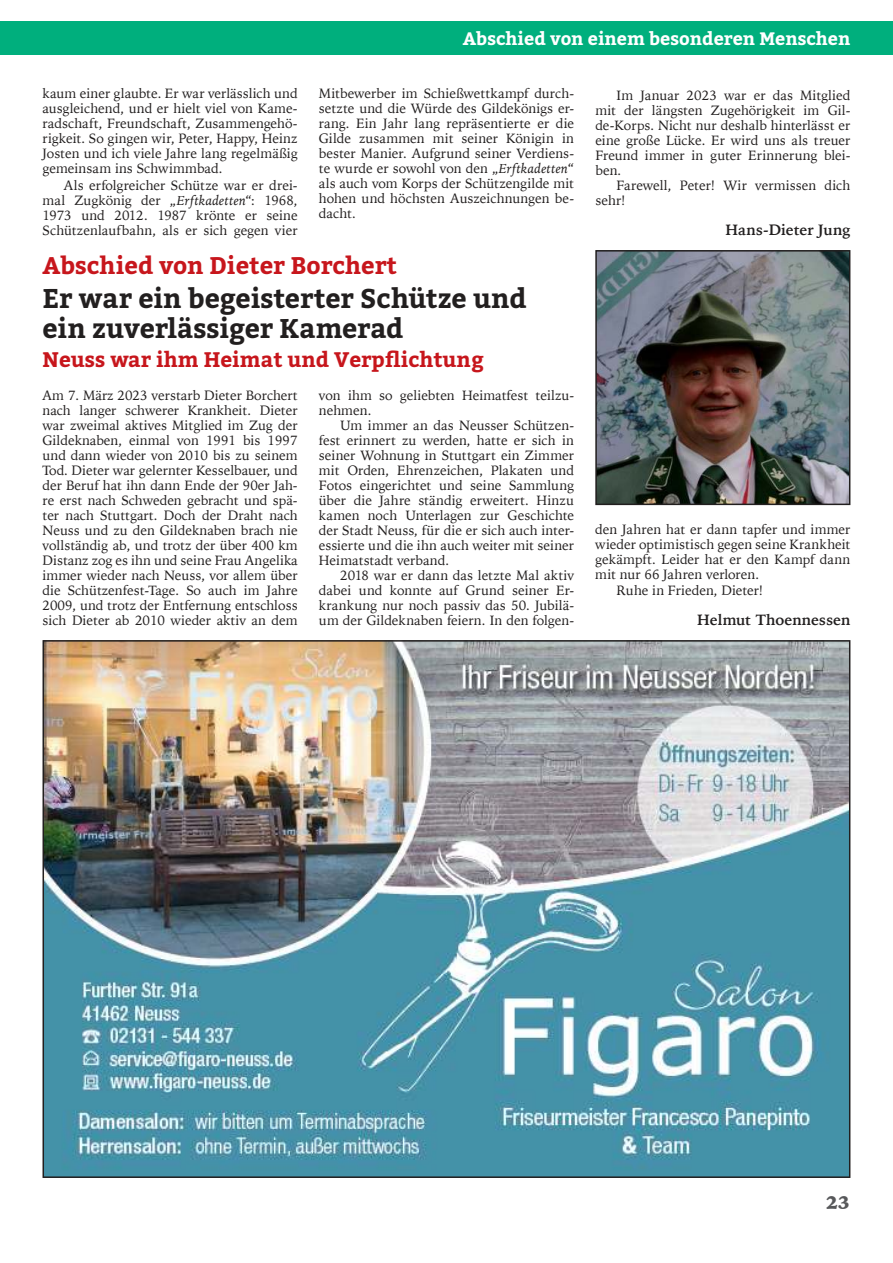
<style>
.page{position:relative;width:893px;height:1263px;background:#fff}
.page>*{position:absolute;margin:0;border:0;box-sizing:border-box;transform-origin:0 0}
.t1{font:700 27px/30px "Bitter";letter-spacing:-.005em;color:#221f1f}
.t2{font:700 24px "Bitter";color:#c7161c}
.t3{font:700 21px "Bitter";color:#c7161c}
.t4{font:700 18px "Bitter";color:#fff}
.t5{font:900 18px "Iowan Old Style";color:#57585a}
.t6{font:700 15px "Iowan Old Style";letter-spacing:-.005em;color:#221f1f}
.t7{font:13.5px/15px "Iowan Old Style";color:#221f1f;text-align:justify}
.s1{font-style:italic}
</style>
<div class="page">
<hr style="left:0;top:21px;width:4px;height:34px;background:#00af7d">
<div style="left:4px;top:21px;width:889px;height:34px;background:#00af7d"></div>
<img style="left:598px;top:253px;width:249px;height:249px">
<div style="left:595px;top:250px;width:255px;height:255px;border:2px solid #221f1f"></div>
<img style="left:46px;top:643px;width:801px;height:532px">
<p class="t7" style="left:43px;top:87px;width:257px">kaum einer glaubte. Er war verlässlich und ausgleichend, und er hielt viel von Kame&shy;radschaft, Freundschaft, Zusammengehö&shy;rigkeit. So gingen wir, Peter, Happy, Heinz Josten und ich viele Jahre lang regelmäßig gemeinsam ins Schwimmbad.</p>
<p class="t7" style="left:43px;top:179px;width:257px;text-indent:21px">Als erfolgreicher Schütze war er drei&shy;mal Zugkönig der „<span class="s1">Erftkadetten</span>“: 1968, 1973 und 2012. 1987 krönte er seine Schützenlaufbahn, als er sich gegen vier</p>
<h3 class="t4" style="left:463px;top:31px;width:389px">Abschied von einem besonderen Menschen</h3>
<p class="t7" style="left:319px;top:87px;width:257px">Mitbewerber im Schießwettkampf durch&shy;setzte und die Würde des Gildekönigs er&shy;rang. Ein Jahr lang repräsentierte er die Gilde zusammen mit seiner Königin in bester Manier. Aufgrund seiner Verdiens&shy;te wurde er sowohl von den „<span class="s1">Erftkadetten</span>“ als auch vom Korps der Schützengilde mit hohen und höchsten Auszeichnungen be&shy;dacht.</p>
<p class="t7" style="left:595px;top:89px;width:257px;text-indent:21px">Im Januar 2023 war er das Mitglied mit der längsten Zugehörigkeit im Gil&shy;de-Korps. Nicht nur deshalb hinterlässt er eine große Lücke. Er wird uns als treuer Freund immer in guter Erinnerung blei&shy;ben.</p>
<p class="t7" style="left:595px;top:179px;width:257px;text-indent:21px">Farewell, Peter! Wir vermissen dich sehr!</p>
<p class="t6" style="left:725px;top:224px;width:126px">Hans-Dieter Jung</p>
<h2 class="t2" style="left:43px;top:255px;width:356px">Abschied von Dieter Borchert</h2>
<h1 class="t1" style="left:43px;top:286px;width:486px">Er war ein begeisterter Schütze und ein zuverlässiger Kamerad</h1>
<h3 class="t3" style="left:43px;top:350px;width:443px">Neuss war ihm Heimat und Verpflichtung</h3>
<p class="t7" style="left:319px;top:389px;width:257px">von ihm so geliebten Heimatfest teilzu&shy;nehmen.</p>
<p class="t7" style="left:319px;top:419px;width:257px;text-indent:21px">Um immer an das Neusser Schützen&shy;fest erinnert zu werden, hatte er sich in seiner Wohnung in Stuttgart ein Zimmer mit Orden, Ehrenzeichen, Plakaten und Fotos eingerichtet und seine Sammlung über die Jahre ständig erweitert. Hinzu kamen noch Unterlagen zur Geschichte der Stadt Neuss, für die er sich auch inter&shy;essierte und die ihn auch weiter mit seiner Heimatstadt verband.</p>
<p class="t7" style="left:319px;top:569px;width:257px;text-indent:21px">2018 war er dann das letzte Mal aktiv dabei und konnte auf Grund seiner Er&shy;krankung nur noch passiv das 50. Jubilä&shy;um der Gildeknaben feiern. In den folgen-</p>
<p class="t7" style="left:43px;top:389px;width:257px">Am 7. März 2023 verstarb Dieter Borchert nach langer schwerer Krankheit. Dieter war zweimal aktives Mitglied im Zug der Gildeknaben, einmal von 1991 bis 1997 und dann wieder von 2010 bis zu seinem Tod. Dieter war gelernter Kesselbauer, und der Beruf hat ihn dann Ende der 90er Jah&shy;re erst nach Schweden gebracht und spä&shy;ter nach Stuttgart. Doch der Draht nach Neuss und zu den Gildeknaben brach nie vollständig ab, und trotz der über 400 km Distanz zog es ihn und seine Frau Angelika immer wieder nach Neuss, vor allem über die Schützenfest-Tage. So auch im Jahre 2009, und trotz der Entfernung entschloss sich Dieter ab 2010 wieder aktiv an dem</p>
<p class="t7" style="left:595px;top:523px;width:257px">den Jahren hat er dann tapfer und immer</p>
<p class="t7" style="left:595px;top:538px;width:257px">wieder optimistisch gegen seine Krankheit</p>
<p class="t7" style="left:595px;top:553px;width:257px">gekämpft. Leider hat er den Kampf dann</p>
<p class="t7" style="left:595px;top:568px;width:165px">mit nur 66 Jahren verloren.</p>
<p class="t7" style="left:617px;top:584px;width:148px">Ruhe in Frieden, Dieter!</p>
<p class="t6" style="left:697px;top:614px;width:155px">Helmut Thoennessen</p>
<h3 class="t5" style="left:826px;top:1195px;width:25px">23</h3>
</div>
